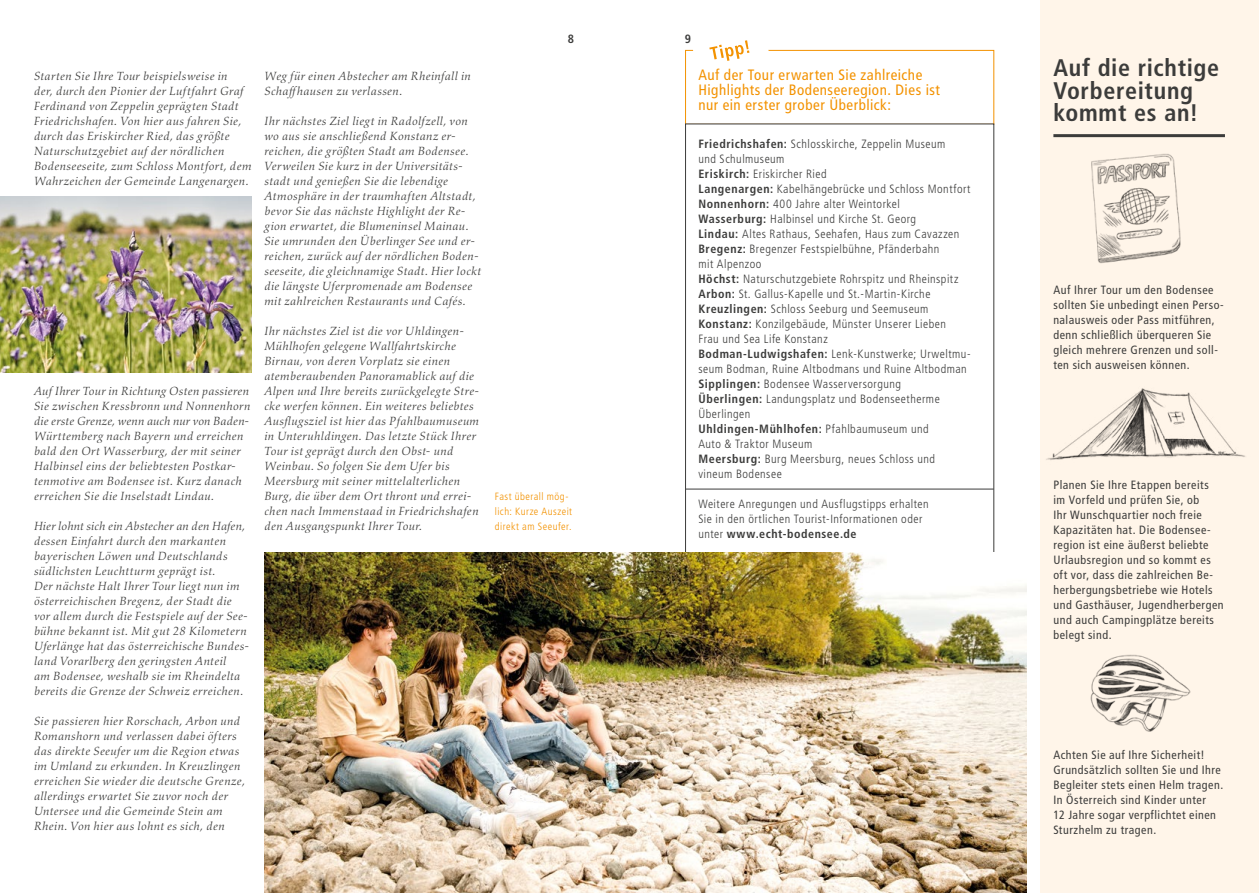
<style>
.page{position:relative;width:1259px;height:893px;background:#fff}
.page>*{position:absolute;margin:0;border:0;box-sizing:border-box;transform-origin:0 0}
.t1{font:700 condensed 24px/22.5px "Frutiger LT Std";letter-spacing:.03em;color:#3c3c3b}
.t2{font:condensed 15px/15px "Frutiger LT Std";letter-spacing:.035em;color:#f39200}
.t3{font:italic 12px/15px "Aldus Nova Pro";letter-spacing:.025em;color:#3c3c3b}
.t4{font:300 condensed 12px/15px "Frutiger LT Std";letter-spacing:.04em;color:#3c3c3b}
.t5{font:condensed 12px/15px "Frutiger LT Std";letter-spacing:.04em;color:#3c3c3b}
.t6{font:700 condensed 12px "Frutiger LT Std";color:#3c3c3b}
.t7{font:300 condensed 10.5px/15px "Frutiger LT Std";letter-spacing:.045em;color:#f39200}
.s1{font-weight:700}
</style>
<div class="page">
<div style="left:685px;top:50px;width:309px;height:75px;border:1px solid #f39200"></div>
<div style="left:1040px;top:0;width:219px;height:893px;background:#fff5e9"></div>
<div style="left:685px;top:124px;width:309px;height:452px;background:#fff;border:1px solid #3c3c3b"></div>
<img style="left:264px;top:553px;width:762px;height:340px">
<hr style="left:1053px;top:134px;width:172px;height:3px;background:#3c3c3b">
<hr style="left:686px;top:489px;width:307px;height:1px;background:#3c3c3b">
<img style="left:0;top:197px;width:252px;height:176px">
<svg style="left:692px;top:40px;width:77px;height:21px"></svg>
<img style="left:1090px;top:654px;width:101px;height:78px">
<img style="left:1091px;top:154px;width:90px;height:110px">
<img style="left:1046px;top:388px;width:200px;height:72px">
<p class="t3" style="left:34px;top:69px;width:219px">Starten Sie Ihre Tour beispielsweise in<br>der, durch den Pionier der Luftfahrt Graf Ferdinand von Zeppelin geprägten Stadt Friedrichshafen. Von hier aus fahren Sie, durch das Eriskircher Ried, das größte Naturschutzgebiet auf der nördlichen Bodenseeseite, zum Schloss Montfort, dem Wahrzeichen der Gemeinde Langenargen.</p>
<p class="t3" style="left:34px;top:384px;width:218px">Auf Ihrer Tour in Richtung Osten passieren Sie zwischen Kressbronn und Nonnenhorn die erste Grenze, wenn auch nur von Baden-Württemberg nach Bayern und erreichen bald den Ort Wasserburg, der mit seiner Halbinsel eins der beliebtesten Postkar&shy;tenmotive am Bodensee ist. Kurz danach erreichen Sie die Inselstadt Lindau.</p>
<p class="t3" style="left:34px;top:519px;width:217px">Hier lohnt sich ein Abstecher an den Hafen, dessen Einfahrt durch den markanten bayerischen Löwen und Deutschlands südlichsten Leuchtturm geprägt ist.<br>Der nächste Halt Ihrer Tour liegt nun im österreichischen Bregenz, der Stadt die vor allem durch die Festspiele auf der See&shy;bühne bekannt ist. Mit gut 28 Kilometern Uferlänge hat das österreichische Bundes&shy;land Vorarlberg den geringsten Anteil<br>am Bodensee, weshalb sie im Rheindelta bereits die Grenze der Schweiz erreichen.</p>
<p class="t3" style="left:34px;top:714px;width:212px">Sie passieren hier Rorschach, Arbon und Romanshorn und verlassen dabei öfters das direkte Seeufer um die Region etwas im Umland zu erkunden. In Kreuzlingen erreichen Sie wieder die deutsche Grenze, allerdings erwartet Sie zuvor noch der Untersee und die Gemeinde Stein am Rhein. Von hier aus lohnt es sich, den</p>
<p class="t3" style="left:264px;top:69px;width:208px">Weg für einen Abstecher am Rheinfall in<br>Schaffhausen zu verlassen.</p>
<p class="t3" style="left:264px;top:114px;width:218px">Ihr nächstes Ziel liegt in Radolfzell, von wo aus sie anschließend Konstanz er&shy;reichen, die größten Stadt am Bodensee.<br>Verweilen Sie kurz in der Universitäts&shy;stadt und genießen Sie die lebendige Atmosphäre in der traumhaften Altstadt, bevor Sie das nächste Highlight der Re&shy;gion erwartet, die Blumeninsel Mainau.<br>Sie umrunden den Überlinger See und er&shy;reichen, zurück auf der nördlichen Boden&shy;seeseite, die gleichnamige Stadt. Hier lockt die längste Uferpromenade am Bodensee mit zahlreichen Restaurants und Cafés.</p>
<p class="t3" style="left:264px;top:324px;width:216px">Ihr nächstes Ziel ist die vor Uhldingen-Mühlhofen gelegene Wallfahrtskirche Birnau, von deren Vorplatz sie einen atemberaubenden Panoramablick auf die Alpen und Ihre bereits zurückgelegte Stre&shy;cke werfen können. Ein weiteres beliebtes Ausflugsziel ist hier das Pfahlbaumuseum in Unteruhldingen. Das letzte Stück Ihrer Tour ist geprägt durch den Obst- und Weinbau. So folgen Sie dem Ufer bis Meersburg mit seiner mittelalterlichen Burg, die über dem Ort thront und errei&shy;chen nach Immenstaad in Friedrichshafen den Ausgangspunkt Ihrer Tour.</p>
<p class="t6" style="left:568px;top:31px;width:8px">8</p>
<p class="t6" style="left:685px;top:31px;width:8px">9</p>
<p class="t2" style="left:698px;top:67px;width:243px">Auf der Tour erwarten Sie zahlreiche<br>Highlights der Bodenseeregion. Dies ist nur ein erster grober Überblick:</p>
<p class="t7" style="left:495px;top:489px;width:79px">Fast überall mög&shy;lich: Kurze Auszeit direkt am Seeufer.</p>
<p class="t4" style="left:698px;top:136px;width:274px"><span class="s1">Friedrichshafen:</span> Schlosskirche, Zeppelin Museum<br>und Schulmuseum<br><span class="s1">Eriskirch:</span> Eriskircher Ried<br><span class="s1">Langenargen:</span> Kabelhängebrücke und Schloss Montfort <span class="s1">Nonnenhorn:</span> 400 Jahre alter Weintorkel <span class="s1">Wasserburg:</span> Halbinsel und Kirche St. Georg<br><span class="s1">Lindau:</span> Altes Rathaus, Seehafen, Haus zum Cavazzen <span class="s1">Bregenz:</span> Bregenzer Festspielbühne, Pfänderbahn<br>mit Alpenzoo<br><span class="s1">Höchst:</span> Naturschutzgebiete Rohrspitz und Rheinspitz <span class="s1">Arbon:</span> St. Gallus-Kapelle und St.-Martin-Kirche <span class="s1">Kreuzlingen:</span> Schloss Seeburg und Seemuseum <span class="s1">Konstanz:</span> Konzilgebäude, Münster Unserer Lieben<br>Frau und Sea Life Konstanz<br><span class="s1">Bodman-Ludwigshafen:</span> Lenk-Kunstwerke; Urweltmu&shy;seum Bodman, Ruine Altbodmans und Ruine Altbodman <span class="s1">Sipplingen:</span> Bodensee Wasserversorgung<br><span class="s1">Überlingen:</span> Landungsplatz und Bodenseetherme Überlingen<br><span class="s1">Uhldingen-Mühlhofen:</span> Pfahlbaumuseum und<br>Auto &amp; Traktor Museum<br><span class="s1">Meersburg:</span> Burg Meersburg, neues Schloss und vineum Bodensee</p>
<p class="t4" style="left:698px;top:496px;width:232px">Weitere Anregungen und Ausflugstipps erhalten<br>Sie in den örtlichen Tourist-Informationen oder unter <span class="s1">www.echt-bodensee.de</span></p>
<h1 class="t1" style="left:1053px;top:57px;width:167px">Auf die richtige<br>Vorbereitung kommt es an!</h1>
<p class="t5" style="left:1053px;top:282px;width:172px">Auf Ihrer Tour um den Bodensee sollten Sie unbedingt einen Perso&shy;nalausweis oder Pass mitführen, denn schließlich überqueren Sie gleich mehrere Grenzen und soll&shy;ten sich ausweisen können.</p>
<p class="t5" style="left:1053px;top:477px;width:172px">Planen Sie Ihre Etappen bereits im Vorfeld und prüfen Sie, ob<br>Ihr Wunschquartier noch freie<br>Kapazitäten hat. Die Bodensee&shy;region ist eine äußerst beliebte<br>Urlaubsregion und so kommt es oft vor, dass die zahlreichen Be&shy;herbergungsbetriebe wie Hotels und Gasthäuser, Jugendherbergen und auch Campingplätze bereits belegt sind.</p>
<p class="t5" style="left:1053px;top:747px;width:171px">Achten Sie auf Ihre Sicherheit!<br>Grundsätzlich sollten Sie und Ihre<br>Begleiter stets einen Helm tragen.<br>In Österreich sind Kinder unter<br>12 Jahre sogar verpflichtet einen<br>Sturzhelm zu tragen.</p>
</div>
